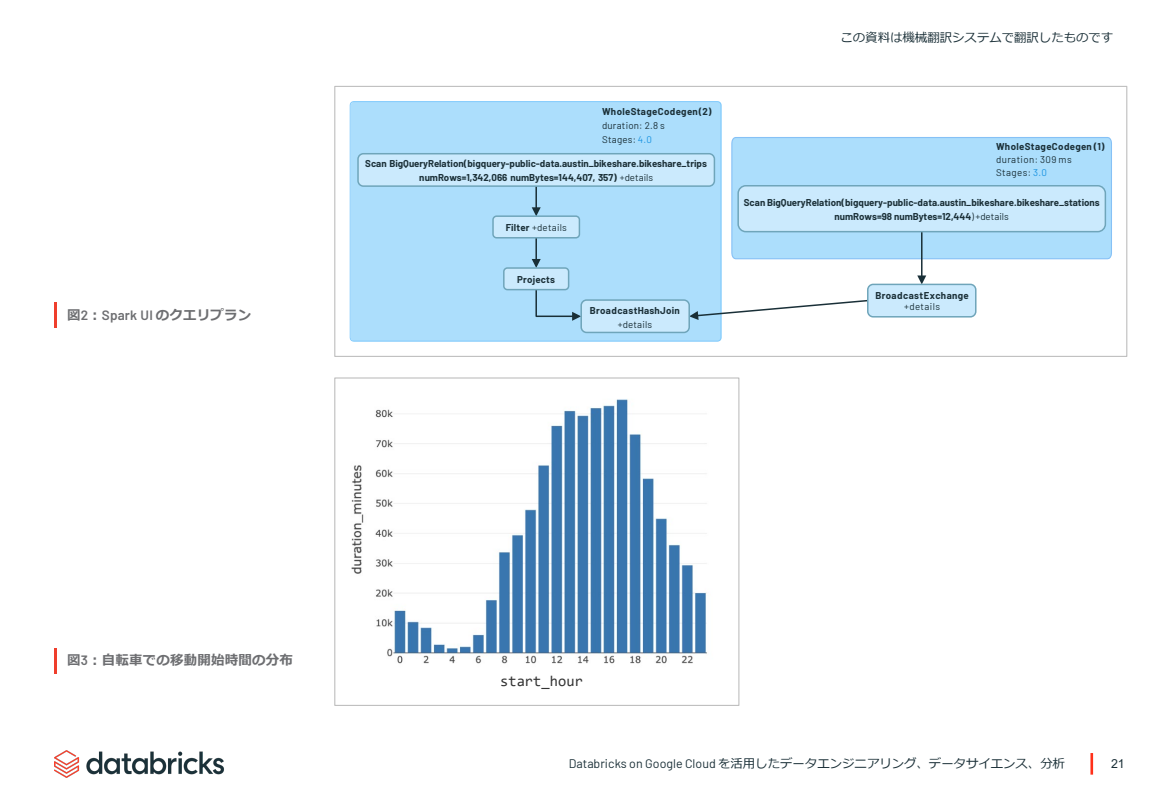
<style>
.page{position:relative;width:1170px;height:810px;background:#fff}
.page>*{position:absolute;margin:0;border:0;box-sizing:border-box;transform-origin:0 0}
.t1{font:15px "Consolas";letter-spacing:.005em;color:#333}
.t2{font:700 13.5px "Meiryo";letter-spacing:.015em;color:#6d6e71}
.t3{font:12.45px "Meiryo";color:#1b3038}
.t4{font:12.45px "Arial";color:#1b3038}
.t5{font:700 9.75px/14.1px "Barlow";letter-spacing:.005em;color:#1b3038;text-align:center}
.t6{font:9.75px "Barlow";letter-spacing:.025em;color:#1b3038}
.t7{font:700 9.75px "Barlow";letter-spacing:.035em;color:#1b3038}
.t8{font:700 9.75px/14.1px "Barlow";letter-spacing:.03em;color:#1b3038;text-align:center}
.t9{font:700 9.75px/11.7px "Barlow";letter-spacing:.04em;color:#1b3038;text-align:center}
.s1{font-family:"Barlow";font-weight:600}
.s2{color:#1b94e1}
.s3{font-weight:400}
.s4{font-weight:700}
.s5{font-family:"Barlow"}
</style>
<div class="page">
<hr style="left:1090px;top:753px;width:3px;height:22px;background:#ff301a">
<img style="left:54px;top:750px;width:170px;height:27px">
<hr style="left:54px;top:302px;width:2px;height:26px;background:#ef3e2c">
<hr style="left:54px;top:648px;width:2px;height:25px;background:#ef3e2c">
<div style="left:349px;top:101px;width:373px;height:241px;background:#acdefc"></div>
<div style="left:731px;top:137px;width:381px;height:123px;background:#acdefc"></div>
<hr style="left:921px;top:232px;width:2px;height:45px;background:#192f37">
<svg style="left:917px;top:275px;width:9px;height:9px"></svg>
<svg style="left:689px;top:299px;width:178px;height:21px"></svg>
<hr style="left:535px;top:186px;width:2px;height:23px;background:#192f37">
<svg style="left:532px;top:207px;width:9px;height:8px"></svg>
<hr style="left:535px;top:238px;width:2px;height:22px;background:#192f37">
<svg style="left:532px;top:259px;width:9px;height:8px"></svg>
<svg style="left:535px;top:288px;width:46px;height:33px"></svg>
<div style="left:358px;top:154px;width:356px;height:32px;background:#cbeafd;border-radius:5px"></div>
<div style="left:357px;top:153px;width:358px;height:34px;border:2px solid #6fa5ba;border-radius:5px"></div>
<div style="left:503px;top:267px;width:66px;height:23px;background:#cbeafd;border:2px solid #6fa5ba;border-radius:4px"></div>
<div style="left:581px;top:300px;width:108px;height:32px;background:#cbeafd;border-radius:5px"></div>
<div style="left:580px;top:299px;width:110px;height:34px;border:2px solid #6fa5ba;border-radius:5px"></div>
<div style="left:492px;top:215px;width:88px;height:24px;background:#cbeafd;border:2px solid #6fa5ba;border-radius:4px"></div>
<div style="left:868px;top:284px;width:108px;height:33px;background:#cbeafd;border-radius:5px"></div>
<div style="left:867px;top:284px;width:110px;height:34px;border:2px solid #6fa5ba;border-radius:5px"></div>
<div style="left:737px;top:185px;width:369px;height:47px;background:#cbeafd;border:2px solid #6fa5ba;border-radius:8px"></div>
<img style="left:351px;top:399px;width:356px;height:265px">
<div style="left:334px;top:377px;width:405px;height:329px;border:1px solid #bfbfbf"></div>
<p class="t2" style="left:67px;top:305px;width:186px">図<span class="s1">2</span>：<span class="s1">Spark UI</span> のクエリプラン</p>
<p class="t7" style="left:602px;top:104px;width:111px">WholeStageCodegen(2)</p>
<p class="t6" style="left:602px;top:119px;width:64px">duration: 2.8 s</p>
<p class="t6" style="left:602px;top:133px;width:51px">Stages: <span class="s2">4.0</span></p>
<p class="t5" style="left:365px;top:156px;width:343px">Scan BigQueryRelation(bigquery-public-data.austin_bikeshare.bikeshare_trips numRows=1,342,066 numBytes=144,407, 357) <span class="s3">+details</span></p>
<p class="t6" style="left:506px;top:221px;width:63px"><span class="s4">Filter</span> +details</p>
<p class="t5" style="left:517px;top:272px;width:39px">Projects</p>
<p class="t8" style="left:590px;top:302px;width:91px">BroadcastHashJoin <span class="s3">+details</span></p>
<p class="t3" style="left:840px;top:29px;width:274px">この資料は機械翻訳システムで翻訳したものです</p>
<p class="t7" style="left:996px;top:139px;width:110px">WholeStageCodegen (1)</p>
<p class="t6" style="left:996px;top:153px;width:77px">duration: 309 ms</p>
<p class="t6" style="left:996px;top:166px;width:52px">Stages: <span class="s2">3.0</span></p>
<p class="t5" style="left:744px;top:195px;width:357px">Scan BigQueryRelation(bigquery-public-data.austin_bikeshare.bikeshare_stations numRows=98 numBytes=12,444<span class="s3">) +details</span></p>
<p class="t9" style="left:875px;top:289px;width:95px">BroadcastExchange <span class="s3">+details</span></p>
<p class="t2" style="left:67px;top:651px;width:228px">図<span class="s1">3</span>：自転車での移動開始時間の分布</p>
<p class="t1" style="left:500px;top:671px;width:84px">start_hour</p>
<p class="t3" style="left:569px;top:755px;width:498px"><span class="s5">Databricks on Google Cloud</span> を活用したデータエンジニアリング、データサイエンス、分析</p>
<p class="t4" style="left:1111px;top:755px;width:15px">21</p>
</div>
